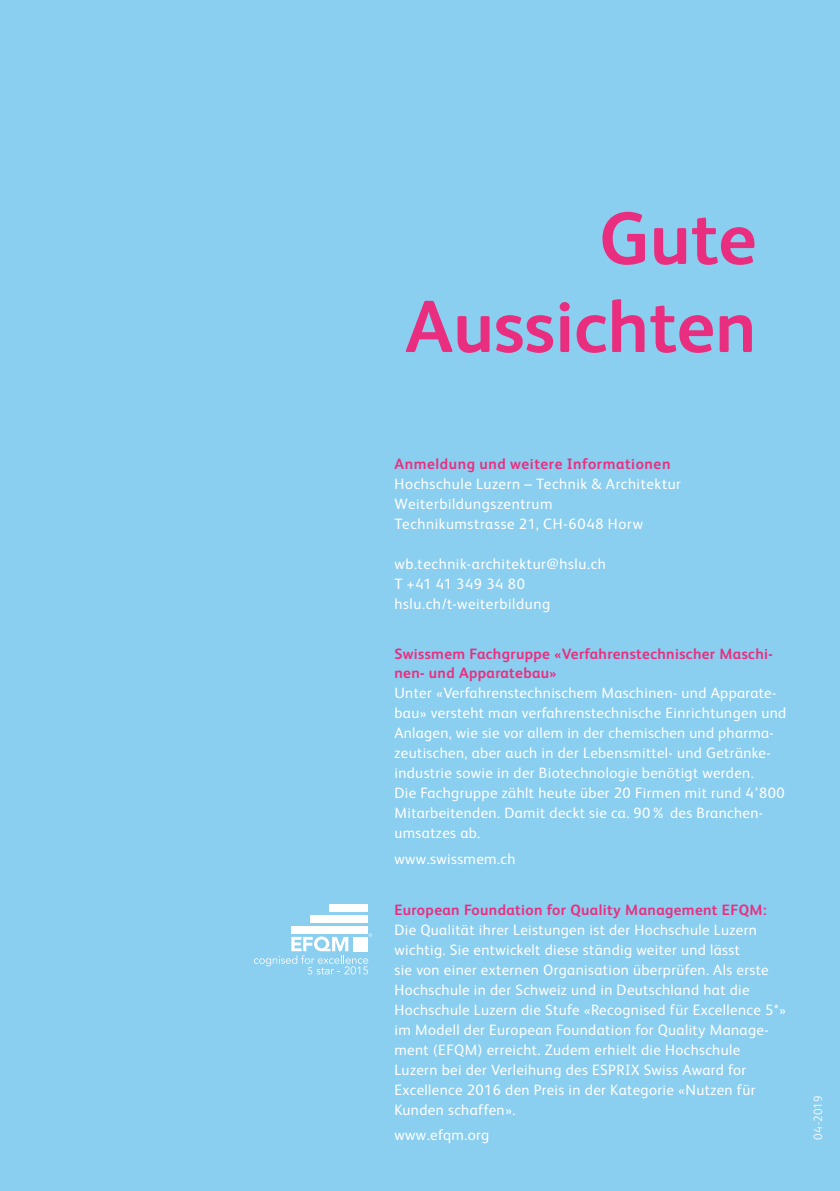
<style>
.page{position:relative;width:840px;height:1191px;background:#fff}
.page>*{position:absolute;margin:0;border:0;box-sizing:border-box;transform-origin:0 0}
.t1{font:700 74px/88px "FS Albert";color:#ea2e7f;text-align:right}
.t2{font:15px/20px "FS Albert";letter-spacing:.025em;color:#fff}
.t3{font:700 15px/19.2px "FS Albert";letter-spacing:.025em;color:#ea2e7f}
.t4{font:300 12px "FS Albert";letter-spacing:.03em;color:#fff}
</style>
<div class="page">
<div style="left:0;top:0;width:839px;height:1191px;background:#8acef0"></div>
<div style="left:291px;top:926px;width:77px;height:7px;background:#fff"></div>
<div style="left:310px;top:915px;width:58px;height:7px;background:#fff"></div>
<div style="left:329px;top:904px;width:39px;height:7px;background:#fff"></div>
<svg style="left:254px;top:933px;width:118px;height:41px"></svg>
<h1 class="t1" style="left:405px;top:192px;width:352px">Gute<br>Aussichten</h1>
<p class="t3" style="left:394px;top:453px;width:277px">Anmeldung und weitere Informationen</p>
<p class="t2" style="left:394px;top:472px;width:288px">Hochschule Luzern – Technik &amp; Architektur<br>Weiterbildungszentrum<br>Technikumstrasse 21, CH-6048 Horw</p>
<p class="t2" style="left:394px;top:552px;width:213px">wb.technik-architektur@hslu.ch<br>T +41 41 349 34 80 hslu.ch/t-weiterbildung</p>
<p class="t3" style="left:394px;top:644px;width:379px">Swissmem Fachgruppe «Verfahrenstechnischer Maschi&shy;nen- und Apparatebau»</p>
<p class="t2" style="left:394px;top:682px;width:393px">Unter «Verfahrenstechnischem Maschinen- und Apparate&shy;bau» versteht man verfahrenstechnische Einrichtungen und Anlagen, wie sie vor allem in der chemischen und pharma&shy;zeutischen, aber auch in der Lebensmittel- und Getränke&shy;industrie sowie in der Biotechnologie benötigt werden.<br>Die Fachgruppe zählt heute über 20 Firmen mit rund 4’800<br>Mitarbeitenden. Damit deckt sie ca. 90% des Branchen&shy;umsatzes ab.</p>
<p class="t2" style="left:394px;top:848px;width:122px">www.swissmem.ch</p>
<p class="t3" style="left:394px;top:899px;width:373px">European Foundation for Quality Management EFQM:</p>
<p class="t2" style="left:394px;top:918px;width:393px">Die Qualität ihrer Leistungen ist der Hochschule Luzern wichtig. Sie entwickelt diese ständig weiter und lässt<br>sie von einer externen Organisation überprüfen. Als erste Hochschule in der Schweiz und in Deutschland hat die Hochschule Luzern die Stufe «Recognised für Excellence 5*» im Modell der European Foundation for Quality Manage&shy;ment (EFQM) erreicht. Zudem erhielt die Hochschule Luzern bei der Verleihung des ESPRIX Swiss Award for Excellence 2016 den Preis in der Kategorie «Nutzen für Kunden schaffen».</p>
<p class="t2" style="left:394px;top:1124px;width:96px">www.efqm.org</p>
<p class="t4" style="left:809px;top:1139px;width:45px;rotate:-90deg">04-2019</p>
</div>
